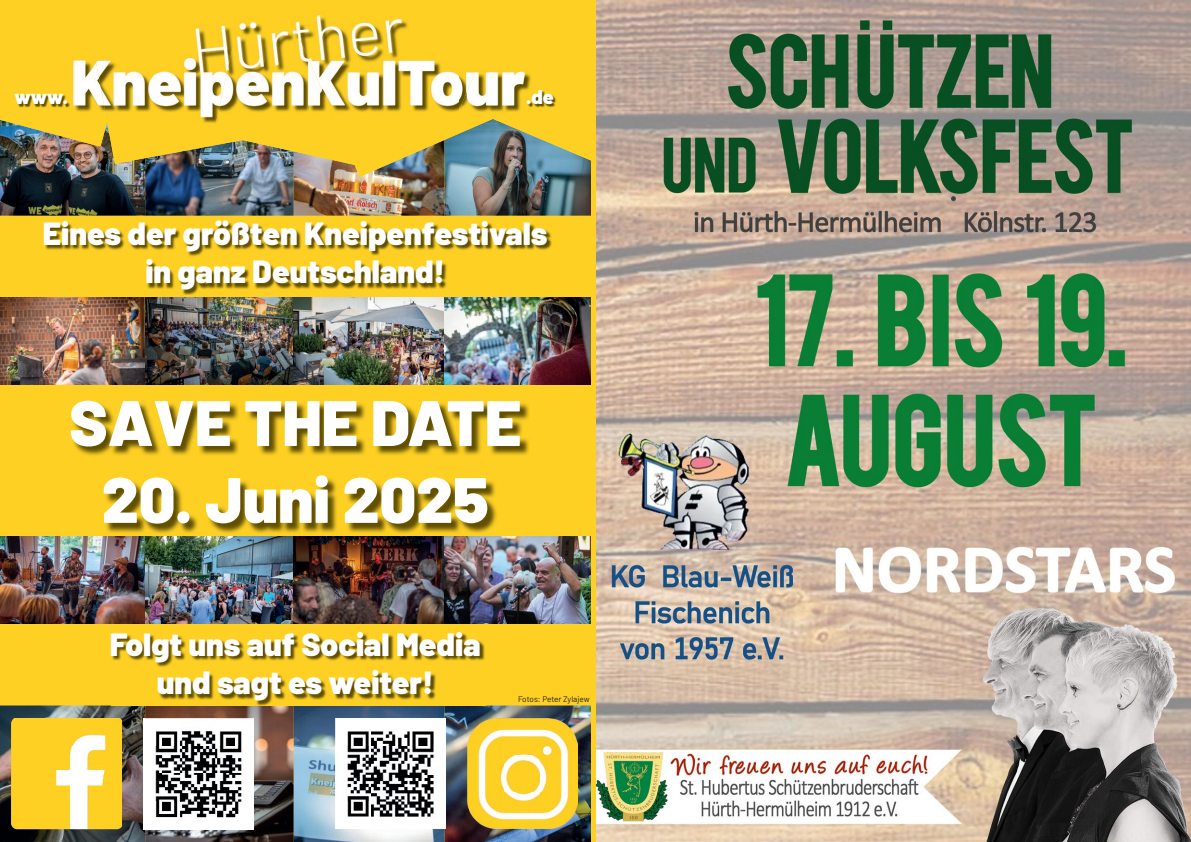
<style>
.page{position:relative;width:1191px;height:842px;background:#fff}
.page>*{position:absolute;margin:0;border:0;box-sizing:border-box;transform-origin:0 0}
.t1{font:900 64.1px "Barlow";color:#fff}
.t2{font:900 32px/38.4px "Barlow";color:#fff;text-align:center}
.t3{font:900 19.8px "Barlow";color:#fff}
.t4{font:8.2px "Barlow";letter-spacing:-.005em;color:#231f20}
</style>
<div class="page">
<img style="left:595px;top:0;width:595px;height:842px">
<img style="left:0;top:705px;width:591px;height:137px">
<img style="left:0;top:536px;width:591px;height:88px">
<img style="left:0;top:297px;width:591px;height:89px">
<img style="left:0;top:177px;width:145px;height:39px">
<img style="left:145px;top:177px;width:299px;height:39px">
<img style="left:444px;top:177px;width:147px;height:39px">
<hr style="left:591px;top:0;width:4px;height:842px;background:#fed023">
<div style="left:0;top:386px;width:595px;height:150px;background:#fed023"></div>
<img style="left:73px;top:403px;width:456px;height:130px">
<div style="left:0;top:216px;width:595px;height:81px;background:#fed023"></div>
<img style="left:45px;top:222px;width:507px;height:73px">
<div style="left:0;top:624px;width:595px;height:81px;background:#fed023"></div>
<img style="left:112px;top:633px;width:373px;height:73px">
<img style="left:12px;top:719px;width:110px;height:110px">
<img style="left:143px;top:719px;width:111px;height:110px">
<img style="left:335px;top:719px;width:111px;height:110px">
<img style="left:467px;top:719px;width:110px;height:110px">
<img style="left:0;top:0;width:591px;height:177px">
<img style="left:527px;top:91px;width:30px;height:17px">
<p class="t3" style="left:15px;top:82px;width:55px">www.</p>
<p class="t3" style="left:526px;top:82px;width:29px">.de</p>
<p class="t2" style="left:43px;top:212px;width:506px">Eines der größten Kneipenfestivals in ganz Deutschland!</p>
<h1 class="t1" style="left:69px;top:375px;width:453px">SAVE THE DATE</h1>
<h1 class="t1" style="left:102px;top:452px;width:388px">20. Juni 2025</h1>
<p class="t2" style="left:110px;top:623px;width:372px">Folgt uns auf Social Media und sagt es weiter!</p>
<p class="t4" style="left:518px;top:693px;width:73px">Fotos: Peter Zylajew</p>
</div>
